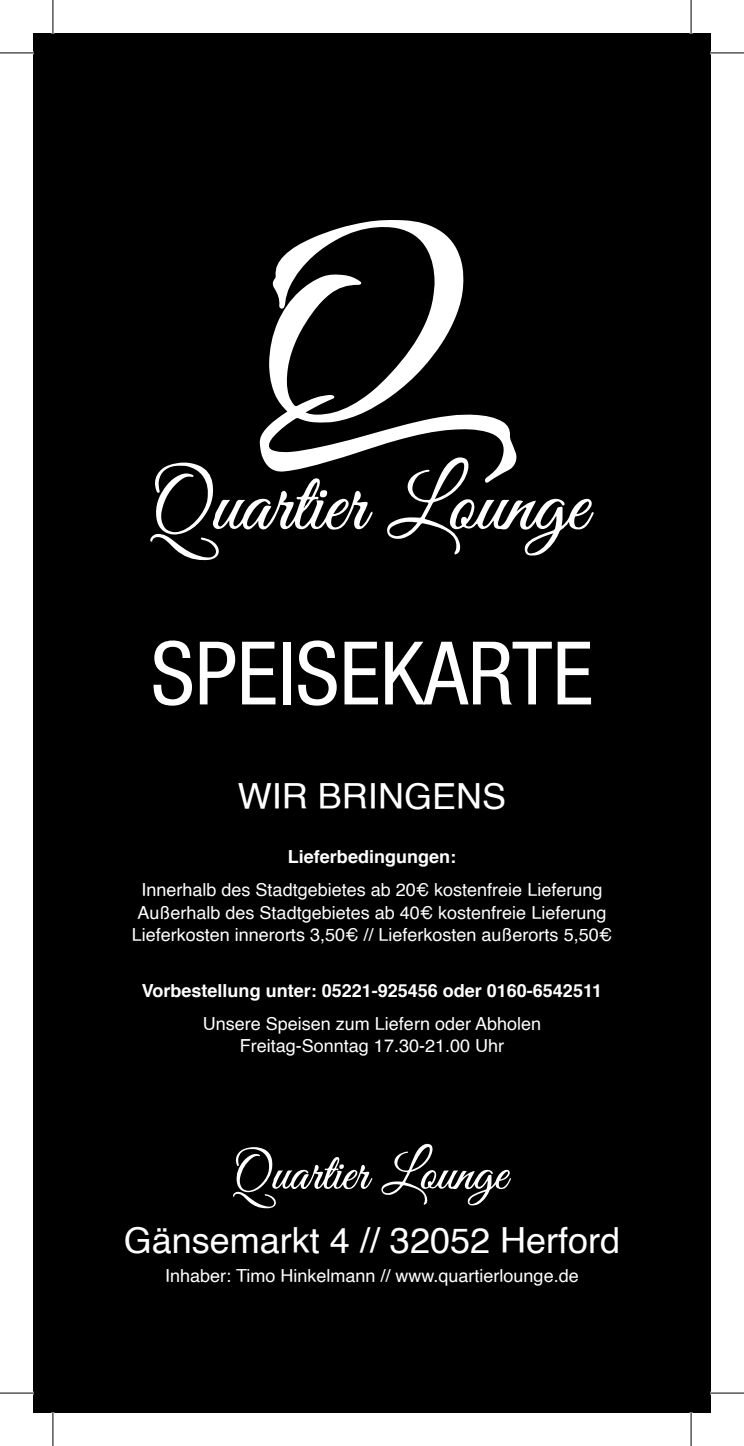
<style>
.page{position:relative;width:744px;height:1446px;background:#fff}
.page>*{position:absolute;margin:0;border:0;box-sizing:border-box;transform-origin:0 0}
.t1{font:condensed 87.75px "Helvetica Neue";color:#fff}
.t2{font:36px "Helvetica";color:#fff}
.t3{font:18px/22.5px "Helvetica";color:#fff;text-align:center}
.t4{font:700 18px "Helvetica";color:#fff}
</style>
<div class="page">
<div style="left:34px;top:34px;width:676px;height:1377px;background:#000001"></div>
<svg style="left:259px;top:220px;width:258px;height:241px"></svg>
<svg style="left:386px;top:457px;width:207px;height:99px"></svg>
<svg style="left:150px;top:461px;width:222px;height:99px"></svg>
<hr style="left:743px;top:34px;width:1px;height:73px;background:#000">
<hr style="left:743px;top:727px;width:1px;height:97px;background:#000">
<svg style="left:381px;top:1143px;width:130px;height:62px"></svg>
<svg style="left:233px;top:1147px;width:139px;height:61px"></svg>
<hr style="left:34px;top:1292px;width:48px;height:1px;background:#fff">
<hr style="left:662px;top:1292px;width:48px;height:1px;background:#fff">
<hr style="left:710px;top:51px;width:34px;height:3px;background:#fff">
<hr style="left:0;top:53px;width:34px;height:1px;background:#000">
<hr style="left:710px;top:53px;width:34px;height:1px;background:#000">
<hr style="left:0;top:1392px;width:34px;height:1px;background:#000">
<hr style="left:710px;top:1392px;width:34px;height:1px;background:#000">
<hr style="left:53px;top:0;width:1px;height:34px;background:#000">
<hr style="left:53px;top:1411px;width:1px;height:34px;background:#000">
<hr style="left:690px;top:0;width:1px;height:34px;background:#000">
<hr style="left:690px;top:1411px;width:1px;height:34px;background:#000">
<h1 class="t1" style="left:151px;top:622px;width:444px">SPEISEKARTE</h1>
<h2 class="t2" style="left:238px;top:769px;width:270px">WIR BRINGENS</h2>
<p class="t4" style="left:288px;top:841px;width:170px">Lieferbedingungen:</p>
<p class="t3" style="left:132px;top:879px;width:482px">Innerhalb des Stadtgebietes ab 20€ kostenfreie Lieferung<br>Außerhalb des Stadtgebietes ab 40€ kostenfreie Lieferung<br>Lieferkosten innerorts 3,50€ // Lieferkosten außerorts 5,50€</p>
<p class="t4" style="left:142px;top:975px;width:461px">Vorbestellung unter: 05221-925456 oder 0160-6542511</p>
<p class="t3" style="left:203px;top:1013px;width:340px;line-height:21.6px">Unsere Speisen zum Liefern oder Abholen<br>Freitag-Sonntag 17.30-21.00 Uhr</p>
<h2 class="t2" style="left:124px;top:1211px;width:498px">Gänsemarkt 4 // 32052 Herford</h2>
<p class="t3" style="left:165px;top:1265px;width:415px">Inhaber: Timo Hinkelmann // www.quartierlounge.de</p>
</div>
